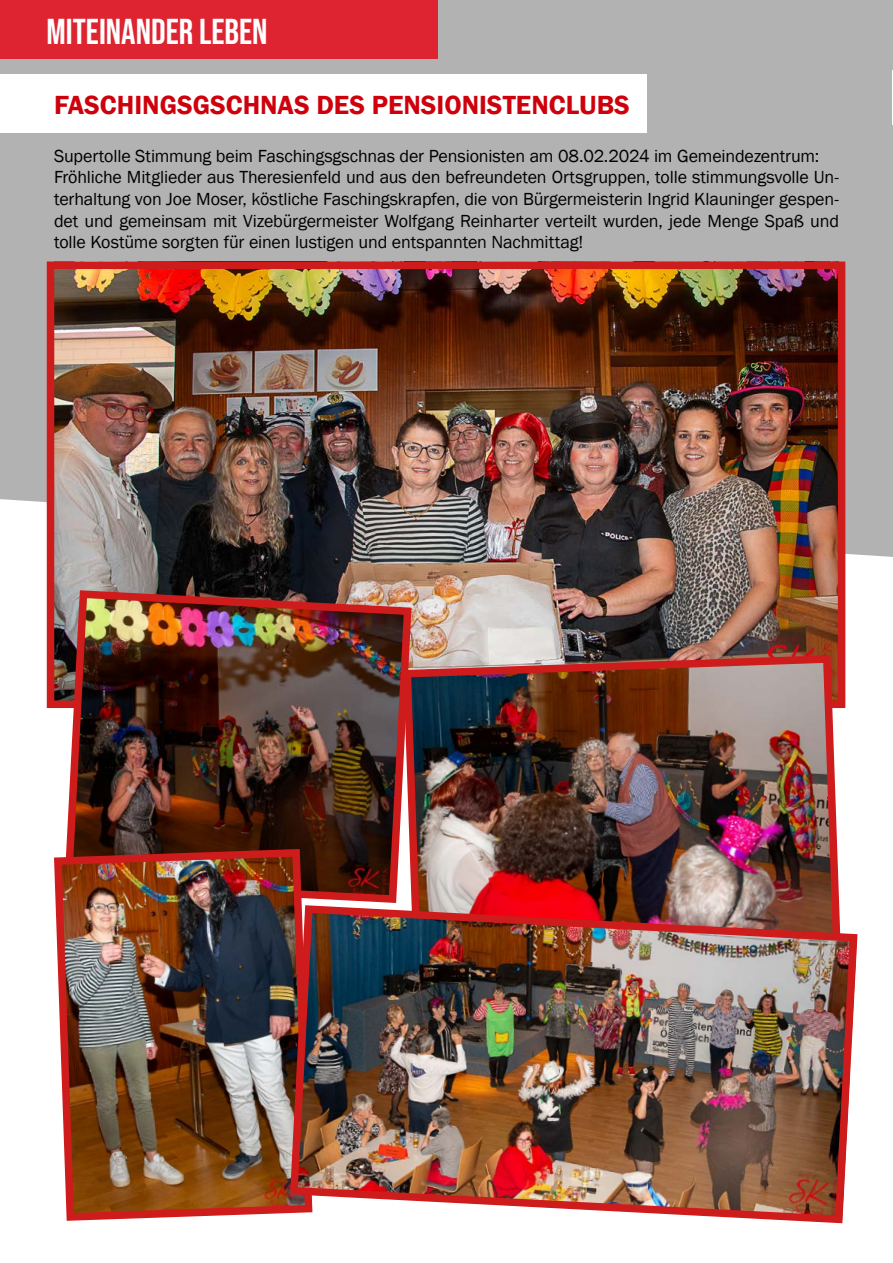
<style>
.page{position:relative;width:893px;height:1263px;background:#fff}
.page>*{position:absolute;margin:0;border:0;box-sizing:border-box;transform-origin:0 0}
.t1{font:36px "Bebas Neue";color:#fff}
.t2{font:600 27px "Franklin Gothic";color:#ce000c}
.t3{font:18px/21.6px "Franklin Gothic";letter-spacing:-.01em;color:#000}
</style>
<div class="page">
<div style="left:0;top:0;width:893px;height:557px;background:#b3b2b2"></div>
<div style="left:0;top:0;width:438px;height:59px;background:#de2430"></div>
<div style="left:0;top:75px;width:646px;height:58px;background:#fff"></div>
<hr style="left:892px;top:70px;width:1px;height:55px;background:#fff">
<img style="left:56px;top:270px;width:780px;height:429px">
<div style="left:47px;top:261px;width:798px;height:447px;border:8px solid #ce1b1c"></div>
<img style="left:60px;top:586px;width:355px;height:315px">
<img style="left:399px;top:651px;width:445px;height:250px">
<img style="left:54px;top:845px;width:262px;height:376px">
<img style="left:286px;top:901px;width:572px;height:323px">
<h1 class="t1" style="left:47px;top:11px;width:222px">MITEINANDER LEBEN</h1>
<h2 class="t2" style="left:54px;top:88px;width:577px">FASCHINGSGSCHNAS DES PENSIONISTENCLUBS</h2>
<p class="t3" style="left:54px;top:145px;width:786px">Supertolle Stimmung beim Faschingsgschnas der Pensionisten am 08.02.2024 im Gemeindezentrum:<br>Fröhliche Mitglieder aus Theresienfeld und aus den befreundeten Ortsgruppen, tolle stimmungsvolle Un&shy;terhaltung von Joe Moser, köstliche Faschingskrapfen, die von Bürgermeisterin Ingrid Klauninger gespen&shy;det und gemeinsam mit Vizebürgermeister Wolfgang Reinharter verteilt wurden, jede Menge Spaß und tolle Kostüme sorgten für einen lustigen und entspannten Nachmittag!</p>
</div>
